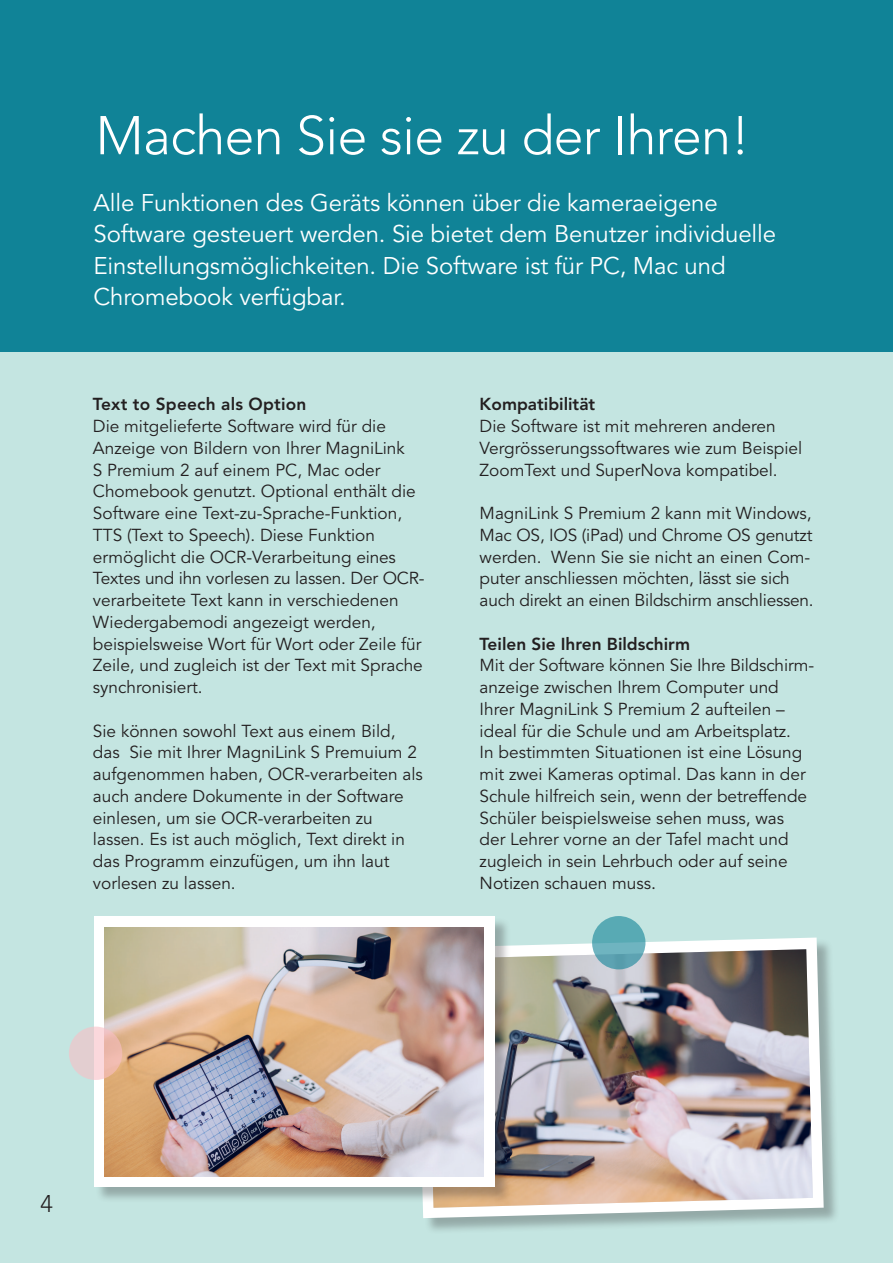
<style>
.page{position:relative;width:893px;height:1263px;background:#fff}
.page>*{position:absolute;margin:0;border:0;box-sizing:border-box;transform-origin:0 0}
.t1{font:300 54px "Avenir LT Std";letter-spacing:-.015em;color:#fff}
.t2{font:24px/31.5px "Avenir LT Std";letter-spacing:-.005em;color:#fff}
.t3{font:300 24px "Avenir LT Std";color:#231f20}
.t4{font:17.25px/21.8px "Avenir LT Std";color:#231f20}
.t5{font:800 17.25px "Avenir LT Std";color:#231f20}
.s1{font-size:18px}
</style>
<div class="page">
<div style="left:0;top:0;width:893px;height:352px;background:#108397"></div>
<div style="left:0;top:352px;width:893px;height:911px;background:#c4e5e1"></div>
<div style="left:417px;top:938px;width:423px;height:296px;background:#231f20;opacity:.3"></div>
<svg style="left:417px;top:937px;width:407px;height:281px;background:#d8e3e1"></svg>
<img style="left:427px;top:949px;width:386px;height:259px">
<svg style="left:592px;top:916px;width:54px;height:54px;background:#61abb7"></svg>
<div style="left:95px;top:917px;width:416px;height:286px;background:#231f20;opacity:.3"></div>
<div style="left:94px;top:916px;width:401px;height:271px;background:#fff"></div>
<img style="left:105px;top:928px;width:379px;height:249px">
<svg style="left:69px;top:1026px;width:53px;height:54px;background:#ebcac8"></svg>
<h1 class="t1" style="left:96px;top:104px;width:656px">Machen Sie sie zu der Ihren!</h1>
<h2 class="t2" style="left:93px;top:187px;width:684px">Alle Funktionen des Geräts können über die kameraeigene Software gesteuert werden. Sie bietet dem Benutzer individuelle Einstellungsmöglichkeiten. Die Software ist für PC, Mac und Chromebook verfügbar.</h2>
<p class="t5" style="left:93px;top:394px;width:215px">Text to Speech als Option</p>
<p class="t4" style="left:93px;top:416px;width:333px">Die mitgelieferte Software wird für die Anzeige von Bildern von Ihrer MagniLink<br>S Premium 2 auf einem PC, Mac oder Chomebook genutzt. Optional enthält die Software eine Text-zu-Sprache-Funktion, TTS (Text to Speech). Diese Funktion ermöglicht die OCR-Verarbeitung eines Textes und ihn vorlesen zu lassen. Der OCR&shy;verarbeitete Text kann in verschiedenen Wiedergabemodi angezeigt werden, beispielsweise Wort für Wort oder Zeile für Zeile, und zugleich ist der Text mit Sprache synchronisiert.</p>
<p class="t4" style="left:93px;top:720px;width:332px">Sie können sowohl Text aus einem Bild, das Sie mit Ihrer MagniLink S Premuium 2 aufgenommen haben, OCR-verarbeiten als auch andere Dokumente in der Software einlesen, um sie OCR-verarbeiten zu lassen. Es ist auch möglich, Text direkt in das Programm einzufügen, um ihn laut vorlesen zu lassen.</p>
<p class="t5" style="left:480px;top:394px;width:117px">Kompatibilität</p>
<p class="t4" style="left:480px;top:416px;width:324px">Die Software ist mit mehreren anderen<br>Vergrösserungssoftwares wie zum Beispiel<br>ZoomText und SuperNova kompatibel.</p>
<p class="t4" style="left:480px;top:503px;width:335px">MagniLink S Premium 2 kann mit Windows, Mac OS, IOS (iPad) und Chrome OS genutzt werden. Wenn Sie sie nicht an einen Com&shy;puter anschliessen möchten, lässt sie sich auch direkt an einen Bildschirm anschliessen.</p>
<p class="t5" style="left:480px;top:633px;width:212px">Teilen Sie Ihren Bildschirm</p>
<p class="t4" style="left:480px;top:655px;width:336px">Mit der Software können Sie Ihre Bildschirm&shy;anzeige zwischen Ihrem Computer und Ihrer MagniLink S Premium 2 aufteilen – ideal für die Schule und am Arbeitsplatz.<br>In bestimmten Situationen ist eine Lösung mit zwei Kameras optimal. Das kann in der Schule hilfreich sein, wenn der betreffende Schüler beispielsweise sehen muss, was der Lehrer vorne an der Tafel macht und zugleich in sein Lehrbuch oder auf seine Notizen schauen muss<span class="s1">.</span></p>
<h2 class="t3" style="left:40px;top:1190px;width:14px">4</h2>
</div>
